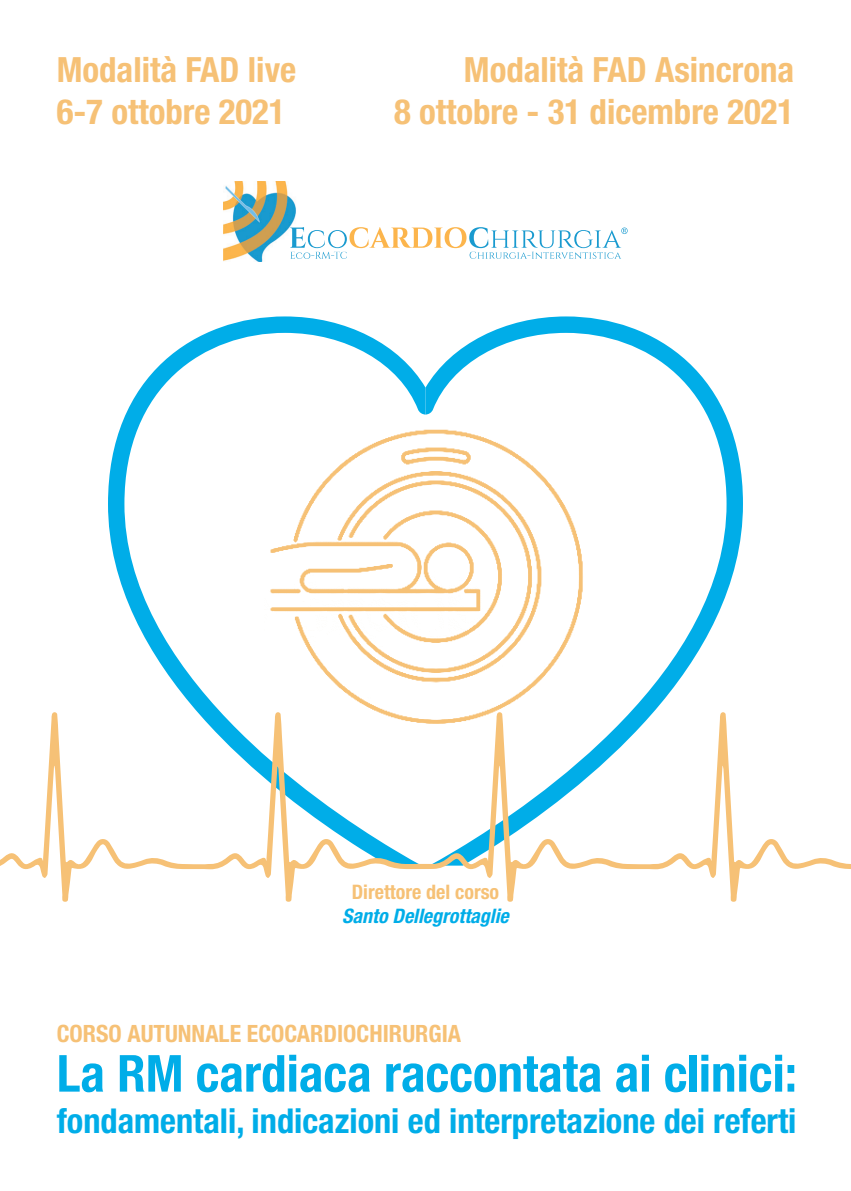
<style>
.page{position:relative;width:851px;height:1191px;background:#fff}
.page>*{position:absolute;margin:0;border:0;box-sizing:border-box;transform-origin:0 0}
.t1{font:700 condensed 51px "Helvetica Neue LT Std";color:#00ade8}
.t2{font:700 condensed 34.8px "Helvetica Neue LT Std";color:#f6c176}
.t3{font:700 condensed 34.2px "Helvetica Neue LT Std";color:#00ade8}
.t4{font:700 condensed 23.8px "Helvetica Neue LT Std";color:#f6c176}
.t5{font:italic 700 condensed 20px "Helvetica Neue LT Std";color:#00ade8}
.t6{font:700 condensed 20px "Helvetica Neue LT Std";color:#f6c176}
</style>
<div class="page">
<img style="left:223px;top:181px;width:404px;height:80px">
<svg style="left:425px;top:316px;width:317px;height:395px"></svg>
<svg style="left:108px;top:316px;width:317px;height:395px"></svg>
<svg style="left:0;top:711px;width:850px;height:190px"></svg>
<p class="t2" style="left:57px;top:48px;width:241px">Modalità FAD live</p>
<p class="t2" style="left:464px;top:48px;width:332px">Modalità FAD Asincrona</p>
<p class="t2" style="left:57px;top:91px;width:230px">6-7 ottobre 2021</p>
<p class="t2" style="left:394px;top:91px;width:401px">8 ottobre - 31 dicembre 2021</p>
<p class="t6" style="left:352px;top:880px;width:149px">Direttore del corso</p>
<p class="t5" style="left:342px;top:904px;width:168px">Santo Dellegrottaglie</p>
<p class="t4" style="left:57px;top:1018px;width:406px">CORSO AUTUNNALE ECOCARDIOCHIRURGIA</p>
<h1 class="t1" style="left:57px;top:1042px;width:741px">La RM cardiaca raccontata ai clinici:</h1>
<p class="t3" style="left:57px;top:1100px;width:741px">fondamentali, indicazioni ed interpretazione dei referti</p>
</div>
